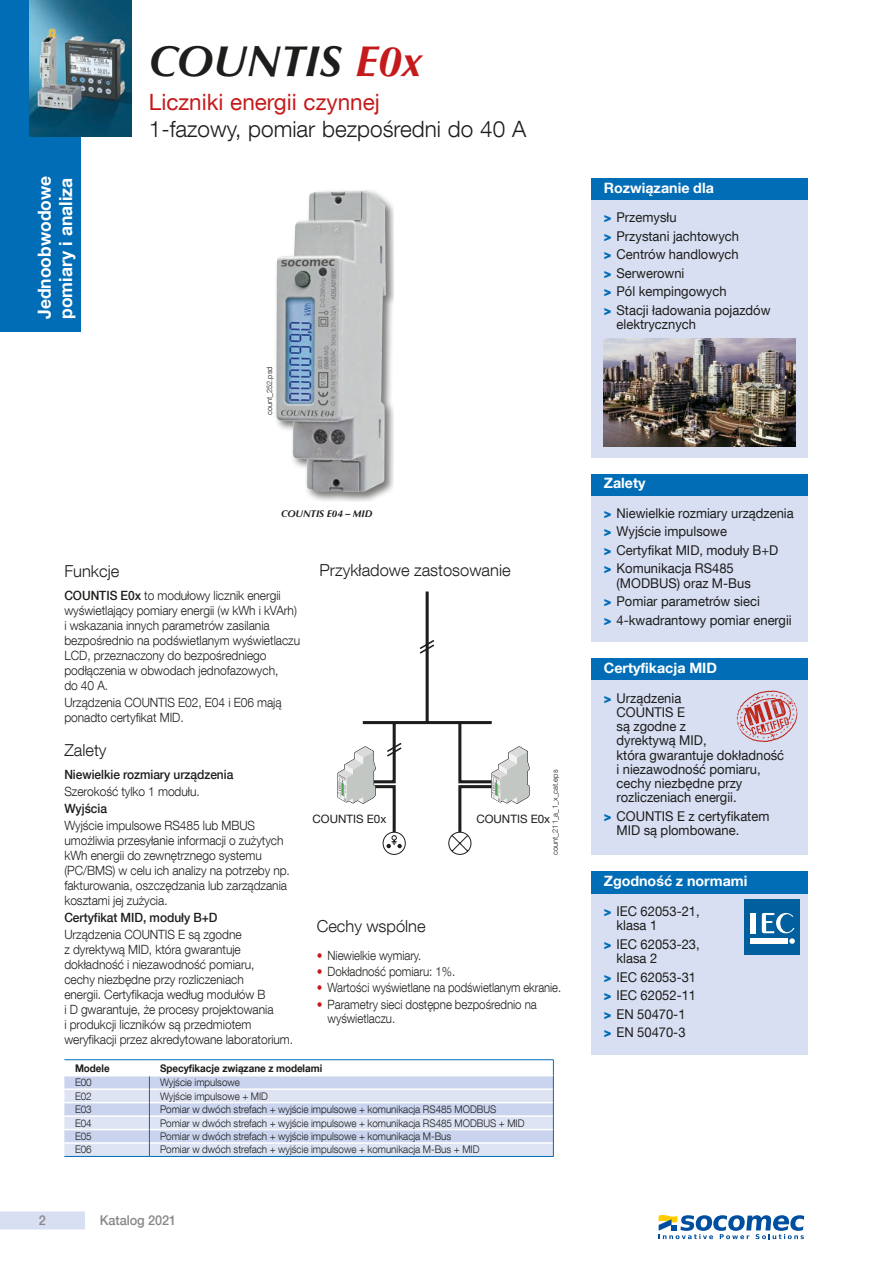
<style>
.page{position:relative;width:893px;height:1263px;background:#fff}
.page>*{position:absolute;margin:0;border:0;box-sizing:border-box;transform-origin:0 0}
.t1{font:italic 700 43.5px "Optima LT Std";color:#1d1d1b}
.t2{font:300 22.5px "Helvetica Neue LT Com";color:#1d1d1b}
.t3{font:22.5px "Helvetica Neue LT Com";color:#c51a1c}
.t4{font:700 18px/21.6px "Helvetica Neue LT Com";color:#fff}
.t5{font:300 16.5px "Helvetica Neue LT Com";color:#1d1d1b}
.t6{font:700 14.25px "Helvetica Neue LT Com";color:#fff}
.t7{font:13.5px/18.5px "Helvetica Neue LT Com";color:#1d1d1b;scale:.96 1}
.t8{font:500 13.5px "Helvetica Neue LT Com";letter-spacing:-.005em;color:#878787;scale:.94 1}
.t9{font:300 12.75px/15px "Helvetica Neue LT Com";letter-spacing:-.005em;color:#1d1d1b;scale:.94 1}
.t10{font:300 12.75px/14.2px "Helvetica Neue LT Com";letter-spacing:-.005em;color:#1d1d1b;scale:.9 1}
.t11{font:500 12.75px "Helvetica Neue LT Com";letter-spacing:-.005em;color:#1d1d1b;scale:.94 1}
.t12{font:300 12.75px "Helvetica Neue LT Com";letter-spacing:-.005em;color:#1d1d1b;scale:.88 1}
.t13{font:11.55px "Helvetica Neue LT Com";color:#1d1d1b}
.t14{font:300 10.5px "Helvetica Neue LT Com";letter-spacing:-.005em;color:#1d1d1b;scale:.94 1}
.t15{font:700 10.5px "Helvetica Neue LT Com";letter-spacing:-.005em;color:#1d1d1b;scale:.94 1}
.t16{font:italic 700 9.75px "Optima LT Std";color:#1d1d1b}
.t17{font:300 7.5px "Helvetica Neue LT Com";color:#1d1d1b}
.s1{color:#c51a1c}
.s2{font-weight:500}
.s3{font-weight:900;color:#006db6}
</style>
<div class="page">
<div style="left:0;top:1211px;width:85px;height:18px;background:#d8dff2"></div>
<div style="left:0;top:0;width:81px;height:332px;background:#006db6"></div>
<img style="left:30px;top:0;width:102px;height:136px">
<div style="left:591px;top:200px;width:217px;height:257px;background:#d8dff2"></div>
<div style="left:591px;top:179px;width:217px;height:21px;background:#006db6"></div>
<img style="left:603px;top:338px;width:193px;height:109px">
<div style="left:591px;top:495px;width:217px;height:147px;background:#d8dff2"></div>
<div style="left:591px;top:474px;width:217px;height:21px;background:#006db6"></div>
<div style="left:591px;top:680px;width:217px;height:174px;background:#d8dff2"></div>
<div style="left:591px;top:659px;width:217px;height:21px;background:#006db6"></div>
<svg style="left:737px;top:690px;width:60px;height:52px"></svg>
<hr style="left:64px;top:1156px;width:85px;height:1px;background:#006db6">
<hr style="left:149px;top:1156px;width:405px;height:1px;background:#006db6">
<hr style="left:64px;top:1059px;width:85px;height:1px;background:#006db6">
<hr style="left:149px;top:1059px;width:405px;height:1px;background:#006db6">
<svg style="left:64px;top:1060px;width:490px;height:96px"></svg>
<div style="left:591px;top:894px;width:217px;height:161px;background:#d8dff2"></div>
<div style="left:591px;top:871px;width:217px;height:23px;background:#006db6"></div>
<div style="left:744px;top:899px;width:55px;height:56px;background:#005f9c"></div>
<hr style="left:750px;top:938px;width:38px;height:1px;background:#fff">
<hr style="left:750px;top:941px;width:38px;height:1px;background:#fff">
<hr style="left:750px;top:943px;width:38px;height:1px;background:#fff">
<div style="left:750px;top:913px;width:5px;height:20px;background:#fff"></div>
<svg style="left:762px;top:913px;width:33px;height:31px"></svg>
<div style="left:274px;top:188px;width:120px;height:313px;background:#1d1d1b;opacity:.6"></div>
<img style="left:276px;top:191px;width:110px;height:301px">
<svg style="left:337px;top:591px;width:193px;height:264px"></svg>
<svg style="left:659px;top:1215px;width:145px;height:24px"></svg>
<h3 class="t4" style="left:33px;top:319px;width:145px;rotate:-90deg">Jednoobwodowe pomiary i analiza</h3>
<h1 class="t1" style="left:149px;top:36px;width:275px">COUNTIS <span class="s1">E0x</span></h1>
<h2 class="t3" style="left:149px;top:88px;width:233px">Liczniki energii czynnej</h2>
<h2 class="t2" style="left:149px;top:116px;width:379px">1-fazowy, pomiar bezpośredni do 40 A</h2>
<p class="t17" style="left:265px;top:415px;width:50px;rotate:-90deg">count_252.psd</p>
<p class="t16" style="left:281px;top:508px;width:93px">COUNTIS E04 – MID</p>
<p class="t5" style="left:64px;top:561px;width:57px">Funkcje</p>
<p class="t9" style="left:64px;top:588px;width:252px"><span class="s2">COUNTIS E0x</span> to modułowy licznik energii wyświetlający pomiary energii (w kWh i kVArh) i wskazania innych parametrów zasilania bezpośrednio na podświetlanym wyświetlaczu LCD, przeznaczony do bezpośredniego podłączenia w obwodach jednofazowych,<br>do 40 A.</p>
<p class="t9" style="left:64px;top:695px;width:233px">Urządzenia COUNTIS E02, E04 i E06 mają ponadto certyfikat MID.</p>
<p class="t5" style="left:64px;top:740px;width:44px">Zalety</p>
<p class="t11" style="left:64px;top:767px;width:181px">Niewielkie rozmiary urządzenia</p>
<p class="t9" style="left:64px;top:784px;width:146px">Szerokość tylko 1 modułu.</p>
<p class="t11" style="left:64px;top:801px;width:47px">Wyjścia</p>
<p class="t9" style="left:64px;top:818px;width:241px">Wyjście impulsowe RS485 lub MBUS umożliwia przesyłanie informacji o zużytych kWh energii do zewnętrznego systemu (PC/BMS) w celu ich analizy na potrzeby np. fakturowania, oszczędzania lub zarządzania kosztami jej zużycia.</p>
<p class="t11" style="left:64px;top:910px;width:164px">Certyfikat MID, moduły B+D</p>
<p class="t9" style="left:64px;top:927px;width:245px">Urządzenia COUNTIS E są zgodne<br>z dyrektywą MID, która gwarantuje dokładność i niezawodność pomiaru,<br>cechy niezbędne przy rozliczeniach<br>energii. Certyfikacja według modułów B<br>i D gwarantuje, że procesy projektowania<br>i produkcji liczników są przedmiotem weryfikacji przez akredytowane laboratorium.</p>
<p class="t5" style="left:319px;top:560px;width:193px">Przykładowe zastosowanie</p>
<p class="t17" style="left:550px;top:855px;width:87px;rotate:-90deg">count_211_a_1_x_cat.eps</p>
<p class="t13" style="left:313px;top:811px;width:75px">COUNTIS E0x</p>
<p class="t13" style="left:476px;top:811px;width:75px">COUNTIS E0x</p>
<p class="t5" style="left:317px;top:916px;width:110px">Cechy wspólne</p>
<p class="t10" style="left:317px;top:947px;width:118px"><span class="s1">•</span> Niewielkie wymiary.</p>
<p class="t10" style="left:317px;top:964px;width:155px"><span class="s1">•</span> Dokładność pomiaru: 1%.</p>
<p class="t12" style="left:317px;top:980px;width:279px"><span class="s1">•</span> Wartości wyświetlane na podświetlanym ekranie.</p>
<p class="t10" style="left:328px;top:997px;width:234px;text-indent:-11px"><span class="s1">•</span> Parametry sieci dostępne bezpośrednio na wyświetlaczu.</p>
<p class="t15" style="left:75px;top:1061px;width:38px">Modele</p>
<p class="t15" style="left:160px;top:1061px;width:174px">Specyfikacje związane z modelami</p>
<p class="t14" style="left:75px;top:1076px;width:19px">E00</p>
<p class="t14" style="left:160px;top:1076px;width:86px">Wyjście impulsowe</p>
<p class="t14" style="left:75px;top:1089px;width:19px">E02</p>
<p class="t14" style="left:160px;top:1089px;width:116px">Wyjście impulsowe + MID</p>
<p class="t14" style="left:75px;top:1103px;width:19px">E03</p>
<p class="t14" style="left:160px;top:1103px;width:359px">Pomiar w dwóch strefach + wyjście impulsowe + komunikacja RS485 MODBUS</p>
<p class="t14" style="left:75px;top:1116px;width:19px">E04</p>
<p class="t14" style="left:160px;top:1116px;width:389px">Pomiar w dwóch strefach + wyjście impulsowe + komunikacja RS485 MODBUS + MID</p>
<p class="t14" style="left:75px;top:1130px;width:19px">E05</p>
<p class="t14" style="left:160px;top:1130px;width:311px">Pomiar w dwóch strefach + wyjście impulsowe + komunikacja M-Bus</p>
<p class="t14" style="left:75px;top:1143px;width:19px">E06</p>
<p class="t14" style="left:160px;top:1143px;width:341px">Pomiar w dwóch strefach + wyjście impulsowe + komunikacja M-Bus + MID</p>
<p class="t8" style="left:39px;top:1212px;width:9px">2</p>
<p class="t8" style="left:100px;top:1212px;width:83px">Katalog 2021</p>
<p class="t6" style="left:604px;top:179px;width:112px">Rozwiązanie dla</p>
<p class="t7" style="left:604px;top:208px;width:175px"><span class="s3">&gt;</span> Przemysłu<br><span class="s3">&gt;</span> Przystani jachtowych<br><span class="s3">&gt;</span> Centrów handlowych<br><span class="s3">&gt;</span> Serwerowni<br><span class="s3">&gt;</span> Pól kempingowych<br><span class="s3">&gt;</span> Stacji ładowania pojazdów</p>
<p class="t7" style="left:617px;top:315px;width:84px">elektrycznych</p>
<p class="t6" style="left:604px;top:474px;width:43px">Zalety</p>
<p class="t7" style="left:604px;top:503px;width:199px"><span class="s3">&gt;</span> Niewielkie rozmiary urządzenia <span class="s3">&gt;</span> Wyjście impulsowe<br><span class="s3">&gt;</span> Certyfikat MID, moduły B+D<br><span class="s3">&gt;</span> Komunikacja RS485</p>
<p class="t7" style="left:604px;top:573px;width:197px;text-indent:13px">(MODBUS) oraz M-Bus<br><span class="s3">&gt;</span> Pomiar parametrów sieci<br><span class="s3">&gt;</span> 4-kwadrantowy pomiar energii</p>
<p class="t6" style="left:604px;top:659px;width:115px">Certyfikacja MID</p>
<p class="t7" style="left:617px;top:690px;width:176px;line-height:14.2px;text-indent:-13px"><span class="s3">&gt;</span> Urządzenia<br>COUNTIS E<br>są zgodne z<br>dyrektywą MID,<br>która gwarantuje dokładność i niezawodność pomiaru, cechy niezbędne przy rozliczeniach energii.</p>
<p class="t7" style="left:617px;top:808px;width:161px;line-height:14.2px;text-indent:-13px"><span class="s3">&gt;</span> COUNTIS E z certyfikatem<br>MID są plombowane.</p>
<p class="t6" style="left:604px;top:872px;width:145px">Zgodność z normami</p>
<p class="t7" style="left:617px;top:904px;width:88px;line-height:14.2px;text-indent:-13px"><span class="s3">&gt;</span> IEC 62053-21, klasa 1</p>
<p class="t7" style="left:617px;top:936px;width:88px;line-height:14.2px;text-indent:-13px"><span class="s3">&gt;</span> IEC 62053-23, klasa 2</p>
<p class="t7" style="left:604px;top:967px;width:98px"><span class="s3">&gt;</span> IEC 62053-31 <span class="s3">&gt;</span> IEC 62052-11 <span class="s3">&gt;</span> EN 50470-1 <span class="s3">&gt;</span> EN 50470-3</p>
</div>
